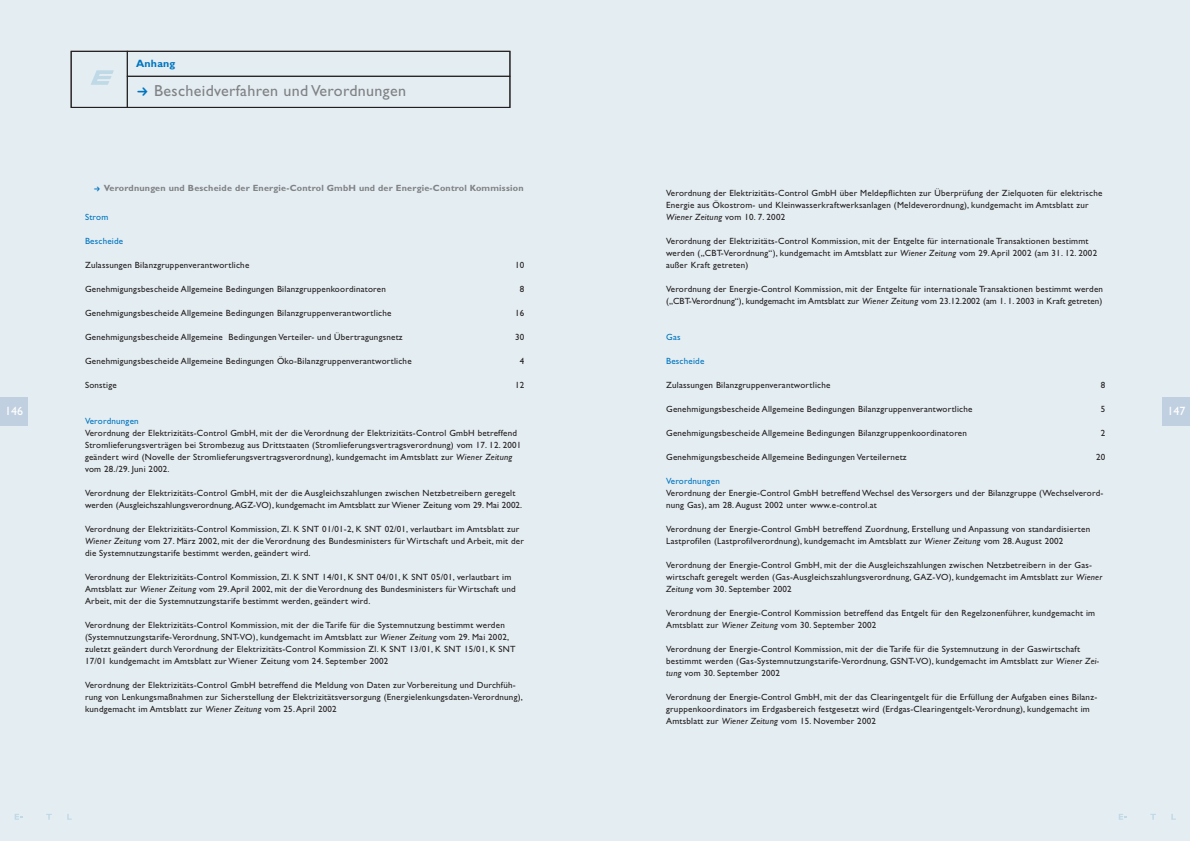
<style>
.page{position:relative;width:1190px;height:841px;background:#e4edf2}
.page>*{position:absolute;margin:0;border:0;box-sizing:border-box;transform-origin:0 0}
.t1{font:16px "Gill Sans";letter-spacing:.02em;color:#808285}
.t2{font:12px "Gill Sans";color:#fff}
.t3{font:700 10.6px "Gill Sans";letter-spacing:.02em;color:#0075bf}
.t4{font:9px/12px "Gill Sans";letter-spacing:.025em;color:#231f20}
.t5{font:700 9px "Gill Sans";letter-spacing:.025em;color:#808285}
.t6{font:9px "Gill Sans";letter-spacing:.025em;color:#0075bf}
.s1{font-style:italic}
</style>
<div class="page">
<div style="left:1162px;top:397px;width:28px;height:28px;background:#c1d0e0"></div>
<svg style="left:1119px;top:814px;width:8px;height:6px"></svg>
<svg style="left:1150px;top:814px;width:6px;height:6px"></svg>
<svg style="left:1171px;top:814px;width:5px;height:6px"></svg>
<div style="left:0;top:397px;width:28px;height:28px;background:#c1d0e0"></div>
<svg style="left:15px;top:814px;width:8px;height:6px"></svg>
<svg style="left:46px;top:814px;width:6px;height:6px"></svg>
<svg style="left:67px;top:814px;width:5px;height:6px"></svg>
<svg style="left:91px;top:70px;width:23px;height:15px"></svg>
<div style="left:71px;top:51px;width:57px;height:57px;border:1px solid #231f20"></div>
<div style="left:127px;top:51px;width:383px;height:26px;border:1px solid #231f20"></div>
<div style="left:127px;top:76px;width:383px;height:32px;border:1px solid #231f20"></div>
<p class="t3" style="left:136px;top:60px;width:41px">Anhang</p>
<h1 class="t1" style="left:154px;top:85px;width:253px">Bescheidverfahren und Verordnungen</h1>
<p class="t5" style="left:104px;top:185px;width:421px">Verordnungen und Bescheide der Energie-Control GmbH und der Energie-Control Kommission</p>
<p class="t6" style="left:85px;top:214px;width:25px">Strom</p>
<p class="t6" style="left:85px;top:238px;width:40px">Bescheide</p>
<p class="t4" style="left:85px;top:260px;width:166px">Zulassungen Bilanzgruppenverantwortliche</p>
<p class="t4" style="left:515px;top:260px;width:11px">10</p>
<p class="t4" style="left:85px;top:284px;width:302px">Genehmigungsbescheide Allgemeine Bedingungen Bilanzgruppenkoordinatoren</p>
<p class="t4" style="left:520px;top:284px;width:6px">8</p>
<p class="t4" style="left:85px;top:308px;width:308px">Genehmigungsbescheide Allgemeine Bedingungen Bilanzgruppenverantwortliche</p>
<p class="t4" style="left:515px;top:308px;width:11px">16</p>
<p class="t4" style="left:85px;top:332px;width:319px">Genehmigungsbescheide Allgemeine Bedingungen Verteiler- und Übertragungsnetz</p>
<p class="t4" style="left:515px;top:332px;width:11px">30</p>
<p class="t4" style="left:85px;top:356px;width:328px">Genehmigungsbescheide Allgemeine Bedingungen Öko-Bilanzgruppenverantwortliche</p>
<p class="t4" style="left:520px;top:356px;width:6px">4</p>
<p class="t4" style="left:85px;top:380px;width:33px">Sonstige</p>
<p class="t4" style="left:515px;top:380px;width:11px">12</p>
<p class="t6" style="left:85px;top:418px;width:55px">Verordnungen</p>
<p class="t4" style="left:85px;top:428px;width:438px">Verordnung der Elektrizitäts-Control GmbH, mit der die Verordnung der Elektrizitäts-Control GmbH betreffend Stromlieferungsverträgen bei Strombezug aus Drittstaaten (Stromlieferungsvertragsverordnung) vom 17. 12. 2001 geändert wird (Novelle der Stromlieferungsvertragsverordnung), kundgemacht im Amtsblatt zur <span class="s1">Wiener Zeitung </span>vom 28./29. Juni 2002.</p>
<p class="t4" style="left:85px;top:488px;width:439px">Verordnung der Elektrizitäts-Control GmbH, mit der die Ausgleichszahlungen zwischen Netzbetreibern geregelt werden (Ausgleichszahlungsverordnung,AGZ-VO), kundgemacht im Amtsblatt zur Wiener Zeitung vom 29. Mai 2002.</p>
<p class="t4" style="left:85px;top:524px;width:441px">Verordnung der Elektrizitäts-Control Kommission, Zl. K SNT 01/01-2, K SNT 02/01, verlautbart im Amtsblatt zur<br><span class="s1">Wiener Zeitung</span> vom 27. März 2002, mit der die Verordnung des Bundesministers für Wirtschaft und Arbeit, mit der die Systemnutzungstarife bestimmt werden, geändert wird.</p>
<p class="t4" style="left:85px;top:572px;width:432px">Verordnung der Elektrizitäts-Control Kommission, Zl. K SNT 14/01, K SNT 04/01, K SNT 05/01, verlautbart im<br>Amtsblatt zur <span class="s1">Wiener Zeitung</span> vom 29.April 2002, mit der die Verordnung des Bundesministers für Wirtschaft und<br>Arbeit, mit der die Systemnutzungstarife bestimmt werden, geändert wird.</p>
<p class="t4" style="left:85px;top:620px;width:432px">Verordnung der Elektrizitäts-Control Kommission, mit der die Tarife für die Systemnutzung bestimmt werden (Systemnutzungstarife-Verordnung, SNT-VO), kundgemacht im Amtsblatt zur <span class="s1">Wiener Zeitung</span> vom 29. Mai 2002, zuletzt geändert durch Verordnung der Elektrizitäts-Control Kommission Zl. K SNT 13/01, K SNT 15/01, K SNT 17/01 kundgemacht im Amtsblatt zur Wiener Zeitung vom 24. September 2002</p>
<p class="t4" style="left:85px;top:680px;width:439px">Verordnung der Elektrizitäts-Control GmbH betreffend die Meldung von Daten zur Vorbereitung und Durchfüh&shy;rung von Lenkungsmaßnahmen zur Sicherstellung der Elektrizitätsversorgung (Energielenkungsdaten-Verordnung), kundgemacht im Amtsblatt zur <span class="s1">Wiener Zeitung</span> vom 25.April 2002</p>
<p class="t4" style="left:666px;top:188px;width:438px">Verordnung der Elektrizitäts-Control GmbH über Meldepflichten zur Überprüfung der Zielquoten für elektrische<br>Energie aus Ökostrom- und Kleinwasserkraftwerksanlagen (Meldeverordnung), kundgemacht im Amtsblatt zur<br><span class="s1">Wiener Zeitung</span> vom 10. 7. 2002</p>
<p class="t4" style="left:666px;top:236px;width:433px">Verordnung der Elektrizitäts-Control Kommission, mit der Entgelte für internationale Transaktionen bestimmt werden („CBT-Verordnung“), kundgemacht im Amtsblatt zur <span class="s1">Wiener Zeitung</span> vom 29.April 2002 (am 31. 12. 2002 außer Kraft getreten)</p>
<p class="t4" style="left:666px;top:284px;width:438px">Verordnung der Energie-Control Kommission, mit der Entgelte für internationale Transaktionen bestimmt werden („CBT-Verordnung“), kundgemacht im Amtsblatt zur <span class="s1">Wiener Zeitung</span> vom 23.12.2002 (am 1. 1. 2003 in Kraft getreten)</p>
<p class="t6" style="left:666px;top:334px;width:16px">Gas</p>
<p class="t6" style="left:666px;top:358px;width:40px">Bescheide</p>
<p class="t4" style="left:666px;top:380px;width:166px">Zulassungen Bilanzgruppenverantwortliche</p>
<p class="t4" style="left:1101px;top:380px;width:6px">8</p>
<p class="t4" style="left:666px;top:404px;width:308px">Genehmigungsbescheide Allgemeine Bedingungen Bilanzgruppenverantwortliche</p>
<p class="t4" style="left:1101px;top:404px;width:6px">5</p>
<p class="t4" style="left:666px;top:428px;width:302px">Genehmigungsbescheide Allgemeine Bedingungen Bilanzgruppenkoordinatoren</p>
<p class="t4" style="left:1101px;top:428px;width:6px">2</p>
<p class="t4" style="left:666px;top:452px;width:242px">Genehmigungsbescheide Allgemeine Bedingungen Verteilernetz</p>
<p class="t4" style="left:1096px;top:452px;width:11px">20</p>
<p class="t6" style="left:666px;top:478px;width:55px">Verordnungen</p>
<p class="t4" style="left:666px;top:488px;width:439px">Verordnung der Energie-Control GmbH betreffend Wechsel des Versorgers und der Bilanzgruppe (Wechselverord&shy;nung Gas), am 28.August 2002 unter www.e-control.at</p>
<p class="t4" style="left:666px;top:524px;width:426px">Verordnung der Energie-Control GmbH betreffend Zuordnung, Erstellung und Anpassung von standardisierten<br>Lastprofilen (Lastprofilverordnung), kundgemacht im Amtsblatt zur <span class="s1">Wiener Zeitung</span> vom 28.August 2002</p>
<p class="t4" style="left:666px;top:560px;width:438px">Verordnung der Energie-Control GmbH, mit der die Ausgleichszahlungen zwischen Netzbetreibern in der Gas&shy;wirtschaft geregelt werden (Gas-Ausgleichszahlungsverordnung, GAZ-VO), kundgemacht im Amtsblatt zur <span class="s1">Wiener<br>Zeitung</span> vom 30. September 2002</p>
<p class="t4" style="left:666px;top:608px;width:431px">Verordnung der Energie-Control Kommission betreffend das Entgelt für den Regelzonenführer, kundgemacht im<br>Amtsblatt zur <span class="s1">Wiener Zeitung</span> vom 30. September 2002</p>
<p class="t4" style="left:666px;top:644px;width:435px">Verordnung der Energie-Control Kommission, mit der die Tarife für die Systemnutzung in der Gaswirtschaft bestimmt werden (Gas-Systemnutzungstarife-Verordnung, GSNT-VO), kundgemacht im Amtsblatt zur <span class="s1">Wiener Zei&shy;tung</span> vom 30. September 2002</p>
<p class="t4" style="left:666px;top:692px;width:433px">Verordnung der Energie-Control GmbH, mit der das Clearingentgelt für die Erfüllung der Aufgaben eines Bilanz&shy;gruppenkoordinators im Erdgasbereich festgesetzt wird (Erdgas-Clearingentgelt-Verordnung), kundgemacht im<br>Amtsblatt zur <span class="s1">Wiener Zeitung</span> vom 15. November 2002</p>
<h2 class="t2" style="left:5px;top:407px;width:20px">146</h2>
<h2 class="t2" style="left:1167px;top:407px;width:19px">147</h2>
</div>
